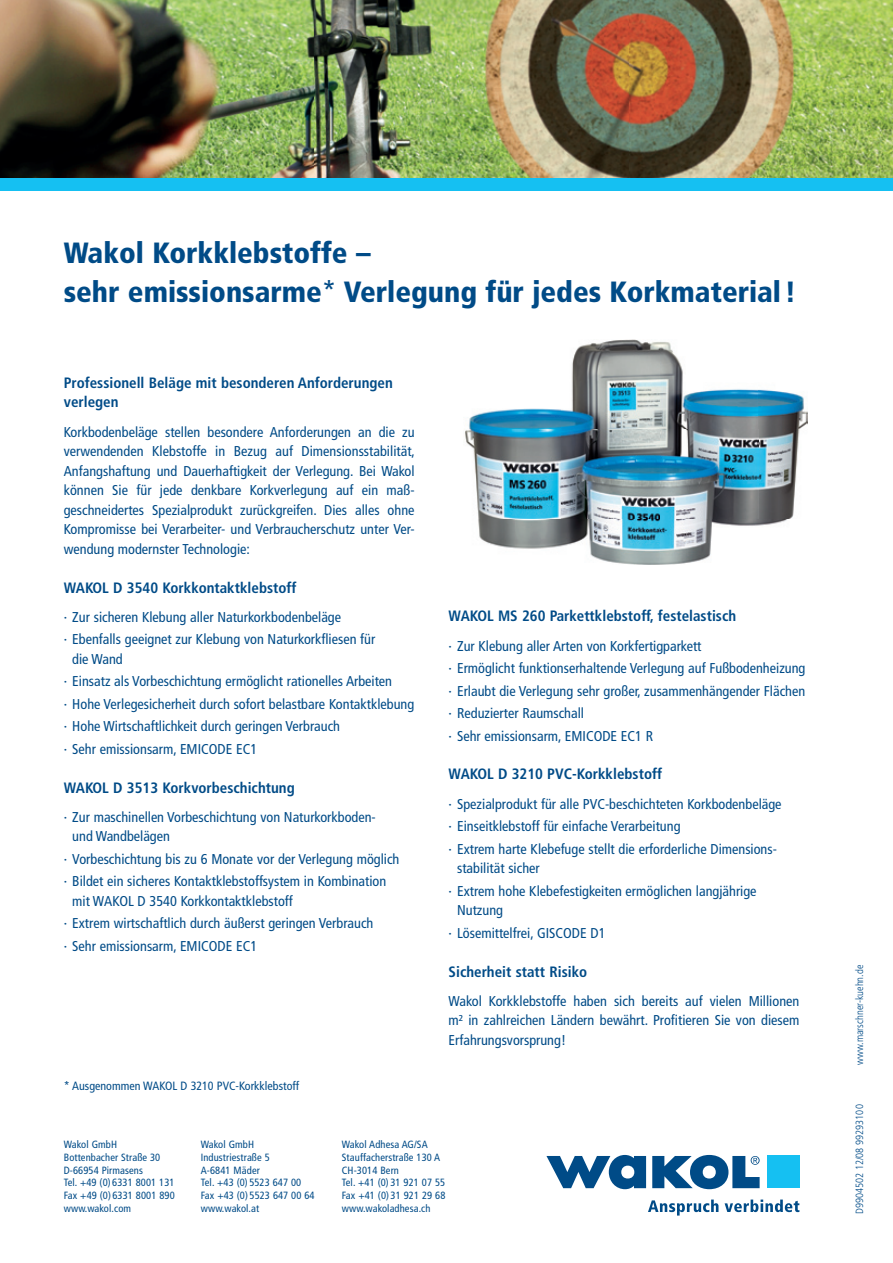
<style>
.page{position:relative;width:893px;height:1263px;background:#fff}
.page>*{position:absolute;margin:0;border:0;box-sizing:border-box;transform-origin:0 0}
.t1{font:900 condensed 29.25px/38.2px "Frutiger";color:#004b87}
.t2{font:700 condensed 15px/19.5px "Frutiger";color:#004b87}
.t3{font:condensed 14.25px/22.5px "Frutiger";color:#004b87}
.t4{font:condensed 12px "Frutiger";color:#004b87}
.t5{font:condensed 10.5px/12.8px "Frutiger";letter-spacing:.01em;color:#004b87}
.t6{font:300 condensed 10.5px "Frutiger";color:#004b87}
.s1{font-weight:400}
</style>
<div class="page">
<img style="left:0;top:0;width:893px;height:179px">
<div style="left:0;top:179px;width:893px;height:12px;background:#15c0f2"></div>
<svg style="left:648px;top:1199px;width:70px;height:16px"></svg>
<svg style="left:725px;top:1199px;width:74px;height:13px"></svg>
<svg style="left:546px;top:1155px;width:100px;height:34px"></svg>
<svg style="left:652px;top:1155px;width:108px;height:34px"></svg>
<div style="left:767px;top:1156px;width:32px;height:32px;background:#15c0f2"></div>
<img style="left:465px;top:339px;width:343px;height:225px">
<h1 class="t1" style="left:64px;top:234px;width:734px">Wakol Korkklebstoffe –<br>sehr emissionsarme<span class="s1">*</span> Verlegung für jedes Korkmaterial !</h1>
<p class="t2" style="left:64px;top:373px;width:331px">Professionell Beläge mit besonderen Anforderungen verlegen</p>
<p class="t3" style="left:64px;top:422px;width:353px;line-height:19.5px;text-align:justify">Korkbodenbeläge stellen besondere Anforderungen an die zu verwendenden Klebstoffe in Bezug auf Dimensionsstabilität, Anfangshaftung und Dauerhaftigkeit der Verlegung. Bei Wakol können Sie für jede denkbare Korkverlegung auf ein maß&shy;geschneidertes Spezialprodukt zurückgreifen. Dies alles ohne Kompromisse bei Verarbeiter- und Verbraucherschutz unter Ver&shy;wendung modernster Technologie:</p>
<p class="t2" style="left:64px;top:578px;width:234px">WAKOL D 3540 Korkkontaktklebstoff</p>
<p class="t3" style="left:64px;top:606px;width:313px">· Zur sicheren Klebung aller Naturkorkbodenbeläge<br>· Ebenfalls geeignet zur Klebung von Naturkorkfliesen für</p>
<p class="t3" style="left:64px;top:648px;width:352px;text-indent:9px">die Wand<br>· Einsatz als Vorbeschichtung ermöglicht rationelles Arbeiten<br>· Hohe Verlegesicherheit durch sofort belastbare Kontaktklebung · Hohe Wirtschaftlichkeit durch geringen Verbrauch<br>· Sehr emissionsarm, EMICODE EC1</p>
<p class="t2" style="left:64px;top:778px;width:232px">WAKOL D 3513 Korkvorbeschichtung</p>
<p class="t3" style="left:72px;top:807px;width:305px;line-height:19.5px;text-indent:-9px">· Zur maschinellen Vorbeschichtung von Naturkorkboden&shy;und Wandbelägen</p>
<p class="t3" style="left:64px;top:848px;width:337px">· Vorbeschichtung bis zu 6 Monate vor der Verlegung möglich · Bildet ein sicheres Kontaktklebstoffsystem in Kombination</p>
<p class="t3" style="left:64px;top:890px;width:311px;text-indent:9px">mit WAKOL D 3540 Korkkontaktklebstoff<br>· Extrem wirtschaftlich durch äußerst geringen Verbrauch · Sehr emissionsarm, EMICODE EC1</p>
<p class="t4" style="left:64px;top:1078px;width:237px">* Ausgenommen WAKOL D 3210 PVC-Korkklebstoff</p>
<p class="t2" style="left:449px;top:606px;width:289px">WAKOL MS 260 Parkettklebstoff, festelastisch</p>
<p class="t3" style="left:449px;top:634px;width:358px">· Zur Klebung aller Arten von Korkfertigparkett<br>· Ermöglicht funktionserhaltende Verlegung auf Fußbodenheizung · Erlaubt die Verlegung sehr großer, zusammenhängender Flächen · Reduzierter Raumschall<br>· Sehr emissionsarm, EMICODE EC1 R</p>
<p class="t2" style="left:449px;top:764px;width:215px">WAKOL D 3210 PVC-Korkklebstoff</p>
<p class="t3" style="left:449px;top:792px;width:334px">· Spezialprodukt für alle PVC-beschichteten Korkbodenbeläge · Einseitklebstoff für einfache Verarbeitung<br>· Extrem harte Klebefuge stellt die erforderliche Dimensions-</p>
<p class="t3" style="left:449px;top:857px;width:309px;text-indent:9px">stabilität sicher<br>· Extrem hohe Klebefestigkeiten ermöglichen langjährige</p>
<p class="t3" style="left:449px;top:899px;width:158px;text-indent:9px">Nutzung<br>· Lösemittelfrei, GISCODE D1</p>
<p class="t2" style="left:449px;top:961px;width:140px">Sicherheit statt Risiko</p>
<p class="t3" style="left:449px;top:991px;width:352px;line-height:19.5px;text-align:justify">Wakol Korkklebstoffe haben sich bereits auf vielen Millionen m² in zahlreichen Ländern bewährt. Profitieren Sie von diesem Erfahrungsvorsprung!</p>
<p class="t5" style="left:64px;top:1138px;width:112px">Wakol GmbH<br>Bottenbacher Straße 30<br>D-66954 Pirmasens<br>Tel. +49 (0) 6331 8001 131<br>Fax +49 (0) 6331 8001 890 www.wakol.com</p>
<p class="t5" style="left:342px;top:1138px;width:105px">Wakol Adhesa AG/SA<br>Stauffacherstraße 130 A<br>CH-3014 Bern<br>Tel. +41 (0) 31 921 07 55<br>Fax +41 (0) 31 921 29 68 www.wakoladhesa.ch</p>
<p class="t5" style="left:201px;top:1138px;width:115px">Wakol GmbH<br>Industriestraße 5<br>A-6841 Mäder<br>Tel. +43 (0) 5523 647 00<br>Fax +43 (0) 5523 647 00 64 www.wakol.at</p>
<p class="t6" style="left:854px;top:1065px;width:101px;rotate:-90deg">www.marschner-kuehn.de</p>
<p class="t6" style="left:854px;top:1214px;width:111px;rotate:-90deg">D9904502 12/08 99293100</p>
</div>
